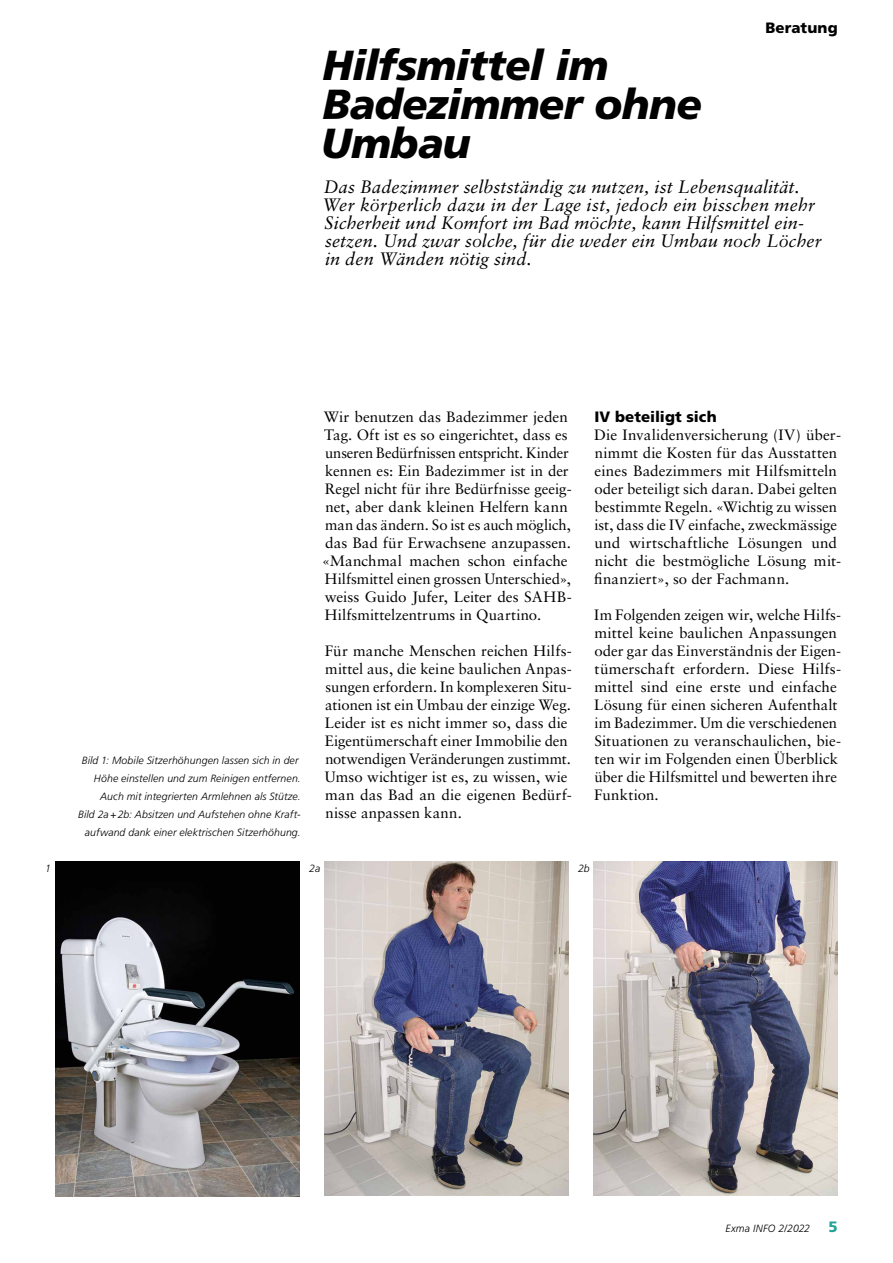
<style>
.page{position:relative;width:893px;height:1263px;background:#fff}
.page>*{position:absolute;margin:0;border:0;box-sizing:border-box;transform-origin:0 0}
.t1{font:italic 900 42px/39px "Frutiger LT Std";letter-spacing:-.015em;color:#000}
.t2{font:italic 18px/18px "Sabon LT Std";letter-spacing:.005em;color:#000}
.t3{font:15px/18px "Sabon LT Std";color:#000}
.t4{font:900 15px "Frutiger LT Std";letter-spacing:.005em;color:#000}
.t5{font:italic 300 10.5px/18px "Frutiger LT Std";letter-spacing:.01em;color:#000;text-align:right}
.s1{font-weight:900;font-style:normal;font-size:15px;color:#21a498}
</style>
<div class="page">
<img style="left:55px;top:861px;width:244px;height:335px">
<img style="left:325px;top:861px;width:243px;height:335px">
<img style="left:594px;top:861px;width:244px;height:335px">
<h1 class="t1" style="left:321px;top:46px;width:382px">Hilfsmittel im<br>Badezimmer ohne<br>Umbau</h1>
<p class="t4" style="left:765px;top:19px;width:74px">Beratung</p>
<p class="t2" style="left:322px;top:177px;width:501px">Das Badezimmer selbstständig zu nutzen, ist Lebensqualität.<br>Wer körperlich dazu in der Lage ist, jedoch ein bisschen mehr Sicherheit und Komfort im Bad möchte, kann Hilfsmittel ein&shy;setzen. Und zwar solche, für die weder ein Umbau noch Löcher in den Wänden nötig sind.</p>
<p class="t5" style="left:78px;top:751px;width:224px">Bild 1: Mobile Sitzerhöhungen lassen sich in der Höhe einstellen und zum Reinigen entfernen.<br>Auch mit integrierten Armlehnen als Stütze.<br>Bild 2a+2b: Absitzen und Aufstehen ohne Kraft&shy;aufwand dank einer elektrischen Sitzerhöhung.</p>
<p class="t3" style="left:322px;top:407px;width:252px">Wir benutzen das Badezimmer jeden Tag. Oft ist es so eingerichtet, dass es unseren Bedürfnissen entspricht. Kinder kennen es: Ein Badezimmer ist in der Regel nicht für ihre Bedürfnisse geeig&shy;net, aber dank kleinen Helfern kann man das ändern. So ist es auch möglich, das Bad für Erwachsene anzupassen. «Manchmal machen schon einfache Hilfsmittel einen grossen Unterschied», weiss Guido Jufer, Leiter des SAHB-Hilfsmittelzentrums in Quartino.</p>
<p class="t3" style="left:325px;top:641px;width:249px">Für manche Menschen reichen Hilfs&shy;mittel aus, die keine baulichen Anpas&shy;sungen erfordern. In komplexeren Situ&shy;ationen ist ein Umbau der einzige Weg.<br>Leider ist es nicht immer so, dass die Eigentümerschaft einer Immobilie den notwendigen Veränderungen zustimmt.<br>Umso wichtiger ist es, zu wissen, wie man das Bad an die eigenen Bedürf&shy;nisse anpassen kann.</p>
<p class="t4" style="left:595px;top:407px;width:124px">IV beteiligt sich</p>
<p class="t3" style="left:594px;top:425px;width:248px">Die Invalidenversicherung (IV) über&shy;nimmt die Kosten für das Ausstatten eines Badezimmers mit Hilfsmitteln oder beteiligt sich daran. Dabei gelten bestimmte Regeln. «Wichtig zu wissen ist, dass die IV einfache, zweckmässige und wirtschaftliche Lösungen und nicht die bestmögliche Lösung mit&shy;finanziert», so der Fachmann.</p>
<p class="t3" style="left:594px;top:605px;width:249px">Im Folgenden zeigen wir, welche Hilfs&shy;mittel keine baulichen Anpassungen oder gar das Einverständnis der Eigen&shy;tümerschaft erfordern. Diese Hilfs&shy;mittel sind eine erste und einfache Lösung für einen sicheren Aufenthalt im Badezimmer. Um die verschiedenen Situationen zu veranschaulichen, bie&shy;ten wir im Folgenden einen Überblick über die Hilfsmittel und bewerten ihre Funktion.</p>
<p class="t5" style="left:45px;top:859px;width:7px">1</p>
<p class="t5" style="left:309px;top:859px;width:13px">2a</p>
<p class="t5" style="left:578px;top:859px;width:13px">2b</p>
<p class="t5" style="left:726px;top:1219px;width:114px">Exma INFO 2/2022 <span class="s1">5</span></p>
</div>
